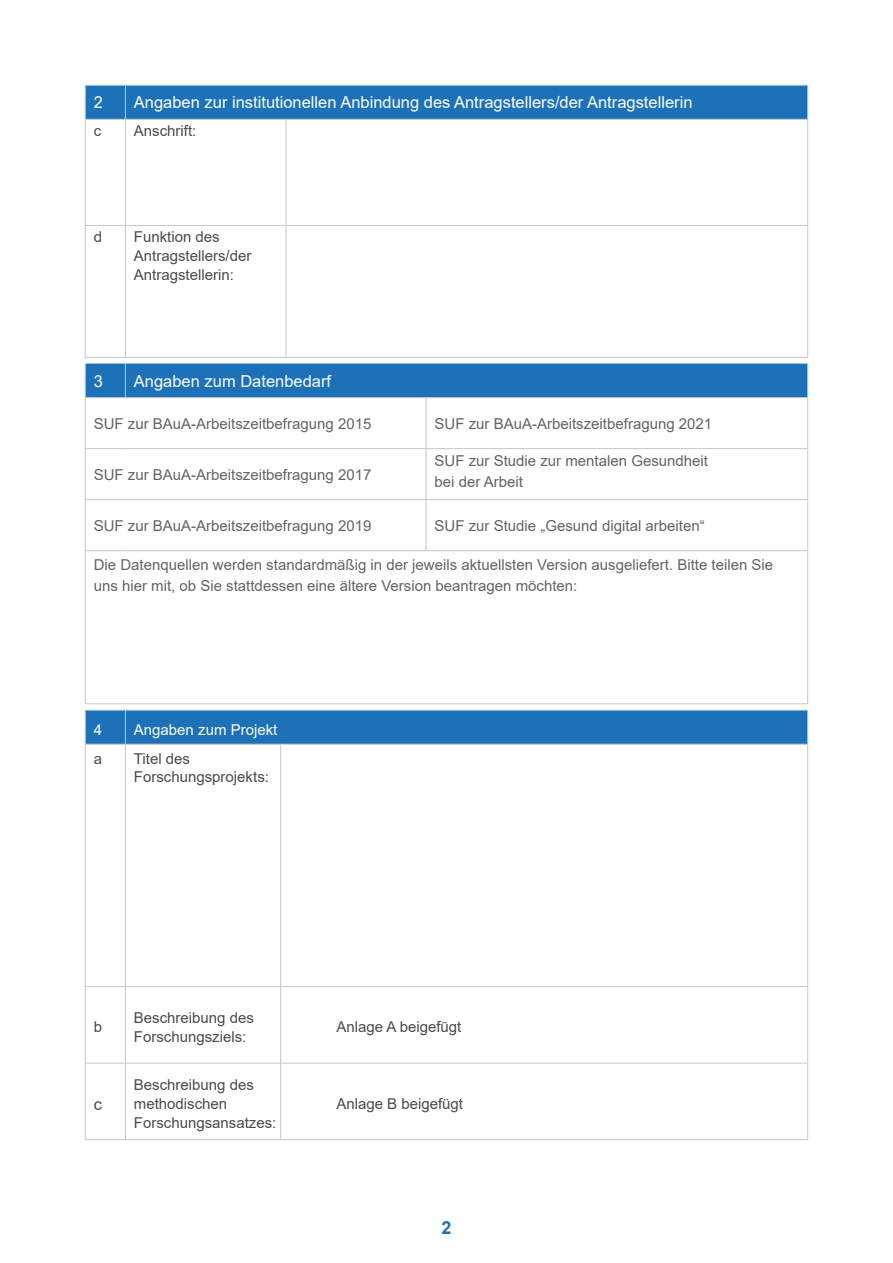
<style>
.page{position:relative;width:893px;height:1263px;background:#fff}
.page>*{position:absolute;margin:0;border:0;box-sizing:border-box;transform-origin:0 0}
.t1{font:700 18px "Arial";color:#1d71b8}
.Normal{font:16.5px "Arial";color:#fff}
.Default{font:16.5px "Arial";color:#fff}
.Text_Tabelle{font:16.5px "Arial";color:#4a4a49}
.Default-2{font:15px/21px "Arial";color:#646363}
.Text_Tabelle-2{font:15px/18.8px "Arial";color:#4a4a49}
.Normal-2{font:15px "Arial";color:#646363}
.Tabelle_Kopfzeile{font:15px "Arial";color:#fff}
</style>
<div class="page">
<div style="left:86px;top:86px;width:721px;height:33px;background:#1d71b8"></div>
<hr style="left:85px;top:85px;width:40px;height:1px;background:#c6c6c6">
<hr style="left:85px;top:85px;width:1px;height:34px;background:#c6c6c6">
<hr style="left:125px;top:85px;width:161px;height:1px;background:#c6c6c6">
<hr style="left:125px;top:85px;width:1px;height:34px;background:#c6c6c6">
<hr style="left:286px;top:85px;width:522px;height:1px;background:#c6c6c6">
<hr style="left:807px;top:85px;width:1px;height:34px;background:#c6c6c6">
<hr style="left:85px;top:119px;width:40px;height:1px;background:#c6c6c6">
<hr style="left:125px;top:119px;width:161px;height:1px;background:#c6c6c6">
<hr style="left:286px;top:119px;width:522px;height:1px;background:#c6c6c6">
<hr style="left:85px;top:119px;width:1px;height:106px;background:#c6c6c6">
<hr style="left:125px;top:119px;width:1px;height:106px;background:#c6c6c6">
<hr style="left:286px;top:119px;width:1px;height:106px;background:#c6c6c6">
<hr style="left:807px;top:119px;width:1px;height:106px;background:#c6c6c6">
<hr style="left:85px;top:225px;width:40px;height:1px;background:#c6c6c6">
<hr style="left:85px;top:226px;width:1px;height:131px;background:#c6c6c6">
<hr style="left:125px;top:225px;width:161px;height:1px;background:#c6c6c6">
<hr style="left:125px;top:226px;width:1px;height:131px;background:#c6c6c6">
<hr style="left:286px;top:225px;width:522px;height:1px;background:#c6c6c6">
<hr style="left:286px;top:226px;width:1px;height:131px;background:#c6c6c6">
<hr style="left:807px;top:226px;width:1px;height:131px;background:#c6c6c6">
<hr style="left:85px;top:357px;width:40px;height:1px;background:#c6c6c6">
<hr style="left:125px;top:357px;width:161px;height:1px;background:#c6c6c6">
<hr style="left:286px;top:357px;width:522px;height:1px;background:#c6c6c6">
<div style="left:86px;top:364px;width:721px;height:33px;background:#1d71b8"></div>
<hr style="left:85px;top:364px;width:1px;height:33px;background:#c6c6c6">
<hr style="left:125px;top:364px;width:1px;height:33px;background:#c6c6c6">
<hr style="left:807px;top:364px;width:1px;height:33px;background:#c6c6c6">
<hr style="left:85px;top:397px;width:40px;height:1px;background:#c6c6c6">
<hr style="left:85px;top:398px;width:1px;height:50px;background:#c6c6c6">
<hr style="left:125px;top:397px;width:301px;height:1px;background:#c6c6c6">
<hr style="left:426px;top:397px;width:382px;height:1px;background:#c6c6c6">
<hr style="left:426px;top:398px;width:1px;height:50px;background:#c6c6c6">
<hr style="left:807px;top:398px;width:1px;height:50px;background:#c6c6c6">
<hr style="left:85px;top:448px;width:40px;height:1px;background:#c6c6c6">
<hr style="left:85px;top:449px;width:1px;height:50px;background:#c6c6c6">
<hr style="left:125px;top:448px;width:301px;height:1px;background:#c6c6c6">
<hr style="left:426px;top:448px;width:382px;height:1px;background:#c6c6c6">
<hr style="left:426px;top:449px;width:1px;height:50px;background:#c6c6c6">
<hr style="left:807px;top:449px;width:1px;height:50px;background:#c6c6c6">
<hr style="left:85px;top:499px;width:40px;height:1px;background:#c6c6c6">
<hr style="left:85px;top:500px;width:1px;height:50px;background:#c6c6c6">
<hr style="left:125px;top:499px;width:301px;height:1px;background:#c6c6c6">
<hr style="left:426px;top:499px;width:382px;height:1px;background:#c6c6c6">
<hr style="left:426px;top:500px;width:1px;height:50px;background:#c6c6c6">
<hr style="left:807px;top:500px;width:1px;height:50px;background:#c6c6c6">
<hr style="left:85px;top:550px;width:40px;height:1px;background:#c6c6c6">
<hr style="left:85px;top:551px;width:1px;height:153px;background:#c6c6c6">
<hr style="left:125px;top:550px;width:301px;height:1px;background:#c6c6c6">
<hr style="left:426px;top:550px;width:382px;height:1px;background:#c6c6c6">
<hr style="left:807px;top:551px;width:1px;height:153px;background:#c6c6c6">
<hr style="left:85px;top:703px;width:40px;height:1px;background:#c6c6c6">
<hr style="left:125px;top:703px;width:301px;height:1px;background:#c6c6c6">
<hr style="left:426px;top:703px;width:382px;height:1px;background:#c6c6c6">
<div style="left:86px;top:711px;width:721px;height:33px;background:#1d71b8"></div>
<hr style="left:85px;top:710px;width:40px;height:1px;background:#c6c6c6">
<hr style="left:85px;top:710px;width:1px;height:34px;background:#c6c6c6">
<hr style="left:125px;top:710px;width:156px;height:1px;background:#c6c6c6">
<hr style="left:125px;top:710px;width:1px;height:34px;background:#c6c6c6">
<hr style="left:281px;top:710px;width:527px;height:1px;background:#c6c6c6">
<hr style="left:807px;top:710px;width:1px;height:34px;background:#c6c6c6">
<hr style="left:85px;top:744px;width:40px;height:1px;background:#c6c6c6">
<hr style="left:85px;top:744px;width:1px;height:242px;background:#c6c6c6">
<hr style="left:125px;top:744px;width:156px;height:1px;background:#c6c6c6">
<hr style="left:125px;top:744px;width:1px;height:242px;background:#c6c6c6">
<hr style="left:281px;top:744px;width:527px;height:1px;background:#c6c6c6">
<hr style="left:280px;top:744px;width:1px;height:242px;background:#c6c6c6">
<hr style="left:807px;top:744px;width:1px;height:242px;background:#c6c6c6">
<hr style="left:85px;top:986px;width:40px;height:1px;background:#c6c6c6">
<hr style="left:85px;top:987px;width:1px;height:76px;background:#c6c6c6">
<hr style="left:125px;top:986px;width:156px;height:1px;background:#c6c6c6">
<hr style="left:125px;top:987px;width:1px;height:76px;background:#c6c6c6">
<hr style="left:281px;top:986px;width:527px;height:1px;background:#c6c6c6">
<hr style="left:280px;top:987px;width:1px;height:76px;background:#c6c6c6">
<hr style="left:807px;top:987px;width:1px;height:76px;background:#c6c6c6">
<hr style="left:85px;top:1063px;width:40px;height:1px;background:#c6c6c6">
<hr style="left:85px;top:1063px;width:1px;height:76px;background:#c6c6c6">
<hr style="left:125px;top:1063px;width:156px;height:1px;background:#c6c6c6">
<hr style="left:125px;top:1063px;width:1px;height:76px;background:#c6c6c6">
<hr style="left:281px;top:1063px;width:527px;height:1px;background:#c6c6c6">
<hr style="left:280px;top:1063px;width:1px;height:76px;background:#c6c6c6">
<hr style="left:807px;top:1063px;width:1px;height:76px;background:#c6c6c6">
<hr style="left:85px;top:1139px;width:40px;height:1px;background:#c6c6c6">
<hr style="left:125px;top:1139px;width:156px;height:1px;background:#c6c6c6">
<hr style="left:281px;top:1139px;width:527px;height:1px;background:#c6c6c6">
<p class="Normal" style="left:94px;top:91px;width:11px">2</p>
<p class="Normal" style="left:134px;top:91px;width:560px">Angaben zur institutionellen Anbindung des Antragstellers/der Antragstellerin</p>
<p class="Text_Tabelle-2" style="left:94px;top:121px;width:9px">c</p>
<p class="Text_Tabelle-2" style="left:134px;top:121px;width:64px">Anschrift:</p>
<p class="Text_Tabelle-2" style="left:94px;top:228px;width:10px">d</p>
<p class="Text_Tabelle-2" style="left:134px;top:228px;width:87px">Funktion des</p>
<p class="Text_Tabelle-2" style="left:134px;top:246px;width:119px">Antragstellers/der<br>Antragstellerin:</p>
<p class="Default" style="left:94px;top:369px;width:11px">3</p>
<p class="Normal" style="left:134px;top:369px;width:199px">Angaben zum Datenbedarf</p>
<p class="Normal-2" style="left:94px;top:413px;width:279px">SUF zur BAuA-Arbeitszeitbefragung 2015</p>
<p class="Normal-2" style="left:435px;top:413px;width:279px">SUF zur BAuA-Arbeitszeitbefragung 2021</p>
<p class="Normal-2" style="left:94px;top:464px;width:279px">SUF zur BAuA-Arbeitszeitbefragung 2017</p>
<p class="Default-2" style="left:435px;top:450px;width:275px">SUF zur Studie zur mentalen Gesundheit bei der Arbeit</p>
<p class="Default-2" style="left:94px;top:515px;width:279px">SUF zur BAuA-Arbeitszeitbefragung 2019</p>
<p class="Default-2" style="left:435px;top:515px;width:272px">SUF zur Studie „Gesund digital arbeiten“</p>
<p class="Default-2" style="left:94px;top:554px;width:681px">Die Datenquellen werden standardmäßig in der jeweils aktuellsten Version ausgeliefert. Bitte teilen Sie uns hier mit, ob Sie stattdessen eine ältere Version beantragen möchten:</p>
<p class="Tabelle_Kopfzeile" style="left:94px;top:719px;width:10px">4</p>
<p class="Tabelle_Kopfzeile" style="left:134px;top:719px;width:145px">Angaben zum Projekt</p>
<p class="Text_Tabelle-2" style="left:94px;top:749px;width:10px">a</p>
<p class="Text_Tabelle-2" style="left:134px;top:749px;width:58px">Titel des</p>
<p class="Text_Tabelle-2" style="left:134px;top:768px;width:137px">Forschungsprojekts:</p>
<p class="Text_Tabelle-2" style="left:94px;top:1018px;width:10px">b</p>
<p class="Text_Tabelle-2" style="left:134px;top:1008px;width:122px">Beschreibung des<br>Forschungsziels:</p>
<p class="Text_Tabelle-2" style="left:336px;top:1018px;width:127px">Anlage A beigefügt</p>
<p class="Text_Tabelle" style="left:94px;top:1092px;width:10px">c</p>
<p class="Text_Tabelle-2" style="left:134px;top:1075px;width:144px">Beschreibung des methodischen<br>Forschungsansatzes:</p>
<p class="Text_Tabelle-2" style="left:336px;top:1094px;width:128px">Anlage B beigefügt</p>
<p class="t1" style="left:441px;top:1214px;width:12px">2</p>
</div>
